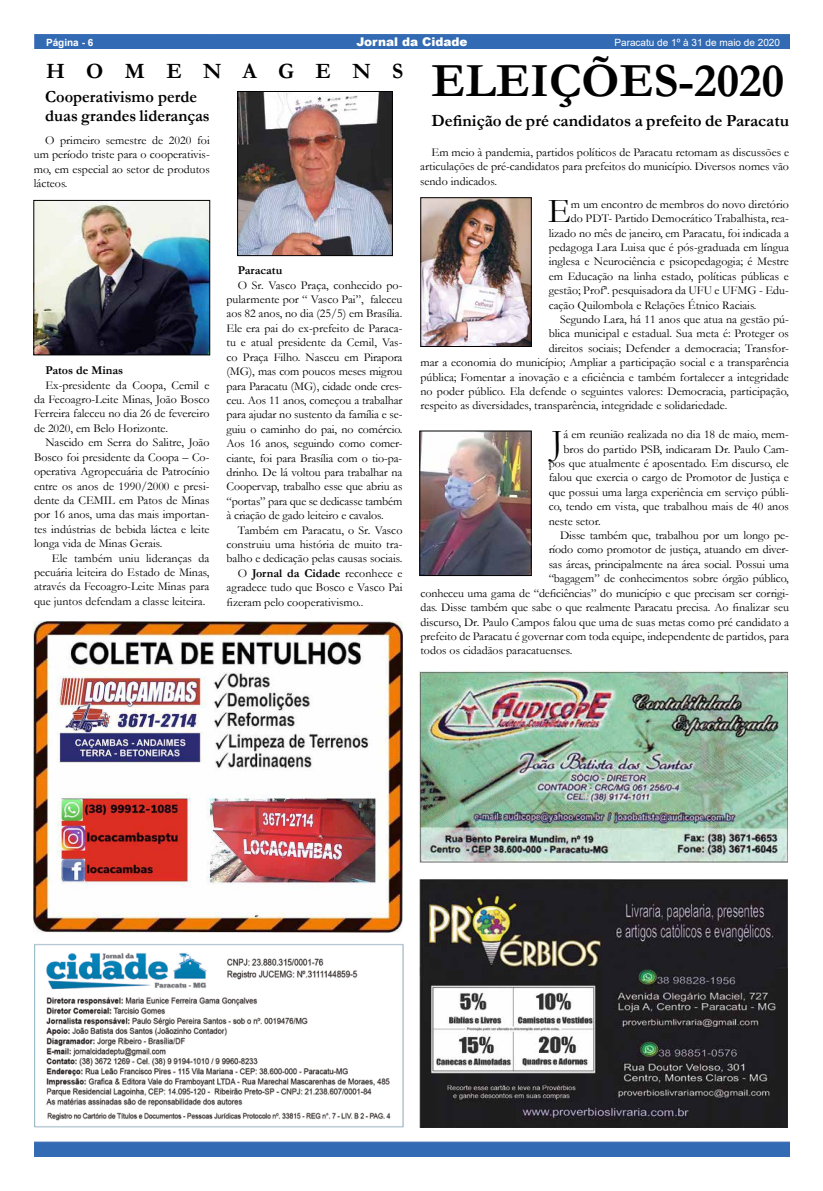
<style>
.page{position:relative;width:823px;height:1191px;background:#fff}
.page>*{position:absolute;margin:0;border:0;box-sizing:border-box;transform-origin:0 0}
.t1{font:700 48px "Garamond";color:#000}
.t2{font:35.1px "Garamond";color:#000}
.t3{font:700 22px "Garamond";letter-spacing:.98em;color:#000}
.t4{font:700 17px "Garamond";color:#000}
.t5{font:700 17px/19px "Garamond";color:#000;scale:.96 1}
.t6{font:12px/14.4px "Garamond";color:#000;text-align:justify}
.t7{font:700 12px "Garamond";color:#000}
.t8{font:900 12px "Arial";color:#fff}
.t9{font:10px "Arial";color:#fff}
.t10{font:700 10px "Arial";color:#fff}
.s1{font-weight:400}
</style>
<div class="page">
<div style="left:35px;top:34px;width:753px;height:15px;background:#326ab3"></div>
<img style="left:34px;top:1142px;width:755px;height:14px">
<img style="left:34px;top:621px;width:369px;height:312px">
<img style="left:421px;top:432px;width:108px;height:142px">
<div style="left:419px;top:430px;width:112px;height:146px;border:1px solid #000"></div>
<img style="left:422px;top:199px;width:107px;height:146px">
<div style="left:420px;top:197px;width:111px;height:150px;border:1px solid #000"></div>
<img style="left:34px;top:944px;width:369px;height:184px">
<img style="left:419px;top:879px;width:368px;height:248px">
<img style="left:418px;top:671px;width:369px;height:191px">
<img style="left:35px;top:202px;width:173px;height:151px">
<div style="left:33px;top:200px;width:177px;height:155px;border:1px solid #000"></div>
<img style="left:239px;top:93px;width:151px;height:161px">
<div style="left:237px;top:91px;width:155px;height:165px;border:1px solid #000"></div>
<p class="t10" style="left:46px;top:35px;width:49px">Página - 6</p>
<p class="t8" style="left:356px;top:33px;width:112px">Jornal da Cidade</p>
<p class="t9" style="left:614px;top:35px;width:167px">Paracatu de 1º à 31 de maio de 2020</p>
<h3 class="t3" style="left:46px;top:56px;width:358px">HOMENAGENS</h3>
<h3 class="t5" style="left:45px;top:87px;width:173px">Cooperativismo perde duas grandes lideranças</h3>
<p class="t6" style="left:34px;top:132px;width:177px;text-indent:11px">O primeiro semestre de 2020 foi um período triste para o cooperativis&shy;mo, em especial ao setor de produtos lácteos.</p>
<p class="t7" style="left:45px;top:362px;width:79px">Patos de Minas</p>
<p class="t6" style="left:34px;top:377px;width:177px;text-indent:11px">Ex-presidente da Coopa, Cemil e da Fecoagro-Leite Minas, João Bosco Ferreira faleceu no dia 26 de fevereiro de 2020, em Belo Horizonte.</p>
<p class="t6" style="left:34px;top:435px;width:177px;text-indent:11px">Nascido em Serra do Salitre, João Bosco foi presidente da Coopa – Co&shy;operativa Agropecuária de Patrocínio entre os anos de 1990/2000 e presi&shy;dente da CEMIL em Patos de Minas por 16 anos, uma das mais importan&shy;tes indústrias de bebida láctea e leite longa vida de Minas Gerais.</p>
<p class="t6" style="left:34px;top:550px;width:177px;text-indent:18px">Ele também uniu lideranças da pecuária leiteira do Estado de Minas, através da Fecoagro-Leite Minas para que juntos defendam a classe leiteira.</p>
<p class="t7" style="left:238px;top:262px;width:46px">Paracatu</p>
<p class="t6" style="left:226px;top:277px;width:177px;text-indent:11px">O Sr. Vasco Praça, conhecido po&shy;pularmente por “ Vasco Pai”, faleceu aos 82 anos, no dia (25/5) em Brasília.<br>Ele era pai do ex-prefeito de Paraca&shy;tu e atual presidente da Cemil, Vas&shy;co Praça Filho. Nasceu em Pirapora (MG), mas com poucos meses migrou para Paracatu (MG), cidade onde cres&shy;ceu. Aos 11 anos, começou a trabalhar para ajudar no sustento da família e se&shy;guiu o caminho do pai, no comércio.<br>Aos 16 anos, seguindo como comer&shy;ciante, foi para Brasília com o tio-pa&shy;drinho. De lá voltou para trabalhar na Coopervap, trabalho esse que abriu as “portas” para que se dedicasse também à criação de gado leiteiro e cavalos.</p>
<p class="t6" style="left:238px;top:522px;width:166px">Também em Paracatu, o Sr. Vasco</p>
<p class="t6" style="left:226px;top:536px;width:177px">construiu uma história de muito tra-</p>
<p class="t6" style="left:226px;top:551px;width:177px">balho e dedicação pelas causas sociais.</p>
<p class="t7" style="left:238px;top:565px;width:166px"><span class="s1">O</span> Jornal da Cidade <span class="s1">reconhece e</span></p>
<p class="t6" style="left:226px;top:580px;width:177px">agradece tudo que Bosco e Vasco Pai</p>
<p class="t6" style="left:226px;top:594px;width:138px">fizeram pelo cooperativismo..</p>
<h1 class="t1" style="left:431px;top:48px;width:354px">Elei ções-2020</h1>
<h3 class="t4" style="left:431px;top:109px;width:359px">Definição de pré candidatos a prefeito de Paracatu</h3>
<p class="t6" style="left:420px;top:145px;width:370px;text-indent:11px">Em meio à pandemia, partidos políticos de Paracatu retomam as discussões e articulações de pré-candidatos para prefeitos do município. Diversos nomes vão sendo indicados.</p>
<h2 class="t2" style="left:547px;top:187px;width:25px">E</h2>
<p class="t6" style="left:570px;top:196px;width:219px">m um encontro de membros do novo diretório</p>
<p class="t6" style="left:570px;top:211px;width:219px">do PDT- Partido Democrático Trabalhista, rea-</p>
<p class="t6" style="left:548px;top:225px;width:241px">lizado no mês de janeiro, em Paracatu, foi indicada a</p>
<p class="t6" style="left:548px;top:240px;width:242px">pedagoga Lara Luisa que é pós-graduada em língua</p>
<p class="t6" style="left:548px;top:254px;width:242px">inglesa e Neurociência e psicopedagogia; é Mestre</p>
<p class="t6" style="left:548px;top:268px;width:242px">em Educação na linha estado, políticas públicas e</p>
<p class="t6" style="left:548px;top:283px;width:241px">gestão; Profª. pesquisadora da UFU e UFMG - Edu-</p>
<p class="t6" style="left:548px;top:297px;width:209px">cação Quilombola e Relações Étnico Raciais.</p>
<p class="t6" style="left:559px;top:312px;width:230px">Segundo Lara, há 11 anos que atua na gestão pú-</p>
<p class="t6" style="left:548px;top:326px;width:241px">blica municipal e estadual. Sua meta é: Proteger os</p>
<p class="t6" style="left:548px;top:340px;width:241px">direitos sociais; Defender a democracia; Transfor-</p>
<p class="t6" style="left:420px;top:355px;width:370px">mar a economia do município; Ampliar a participação social e a transparência</p>
<p class="t6" style="left:420px;top:369px;width:370px">pública; Fomentar a inovação e a eficiência e também fortalecer a integridade</p>
<p class="t6" style="left:420px;top:384px;width:370px">no poder público. Ela defende o seguintes valores: Democracia, participação,</p>
<p class="t6" style="left:420px;top:398px;width:308px">respeito as diversidades, transparência, integridade e solidariedade.</p>
<h2 class="t2" style="left:551px;top:418px;width:13px">J</h2>
<p class="t6" style="left:563px;top:427px;width:227px">á em reunião realizada no dia 18 de maio, mem-</p>
<p class="t6" style="left:563px;top:441px;width:227px">bros do partido PSB, indicaram Dr. Paulo Cam-</p>
<p class="t6" style="left:548px;top:456px;width:242px">pos que atualmente é aposentado. Em discurso, ele</p>
<p class="t6" style="left:548px;top:470px;width:242px">falou que exercia o cargo de Promotor de Justiça e</p>
<p class="t6" style="left:548px;top:484px;width:242px">que possui uma larga experiência em serviço públi-</p>
<p class="t6" style="left:548px;top:499px;width:241px">co, tendo em vista, que trabalhou mais de 40 anos</p>
<p class="t6" style="left:548px;top:513px;width:54px">neste setor.</p>
<p class="t6" style="left:559px;top:528px;width:230px">Disse também que, trabalhou por um longo pe-</p>
<p class="t6" style="left:548px;top:542px;width:241px">ríodo como promotor de justiça, atuando em diver-</p>
<p class="t6" style="left:548px;top:556px;width:241px">sas áreas, principalmente na área social. Possui uma</p>
<p class="t6" style="left:548px;top:571px;width:241px">“bagagem” de conhecimentos sobre órgão público,</p>
<p class="t6" style="left:420px;top:585px;width:370px">conheceu uma gama de “deficiências” do município e que precisam ser corrigi-</p>
<p class="t6" style="left:420px;top:600px;width:370px">das. Disse também que sabe o que realmente Paracatu precisa. Ao finalizar seu</p>
<p class="t6" style="left:420px;top:614px;width:370px">discurso, Dr. Paulo Campos falou que uma de suas metas como pré candidato a</p>
<p class="t6" style="left:420px;top:628px;width:370px">prefeito de Paracatu é governar com toda equipe, independente de partidos, para</p>
<p class="t6" style="left:420px;top:643px;width:153px">todos os cidadãos paracatuenses.</p>
</div>
